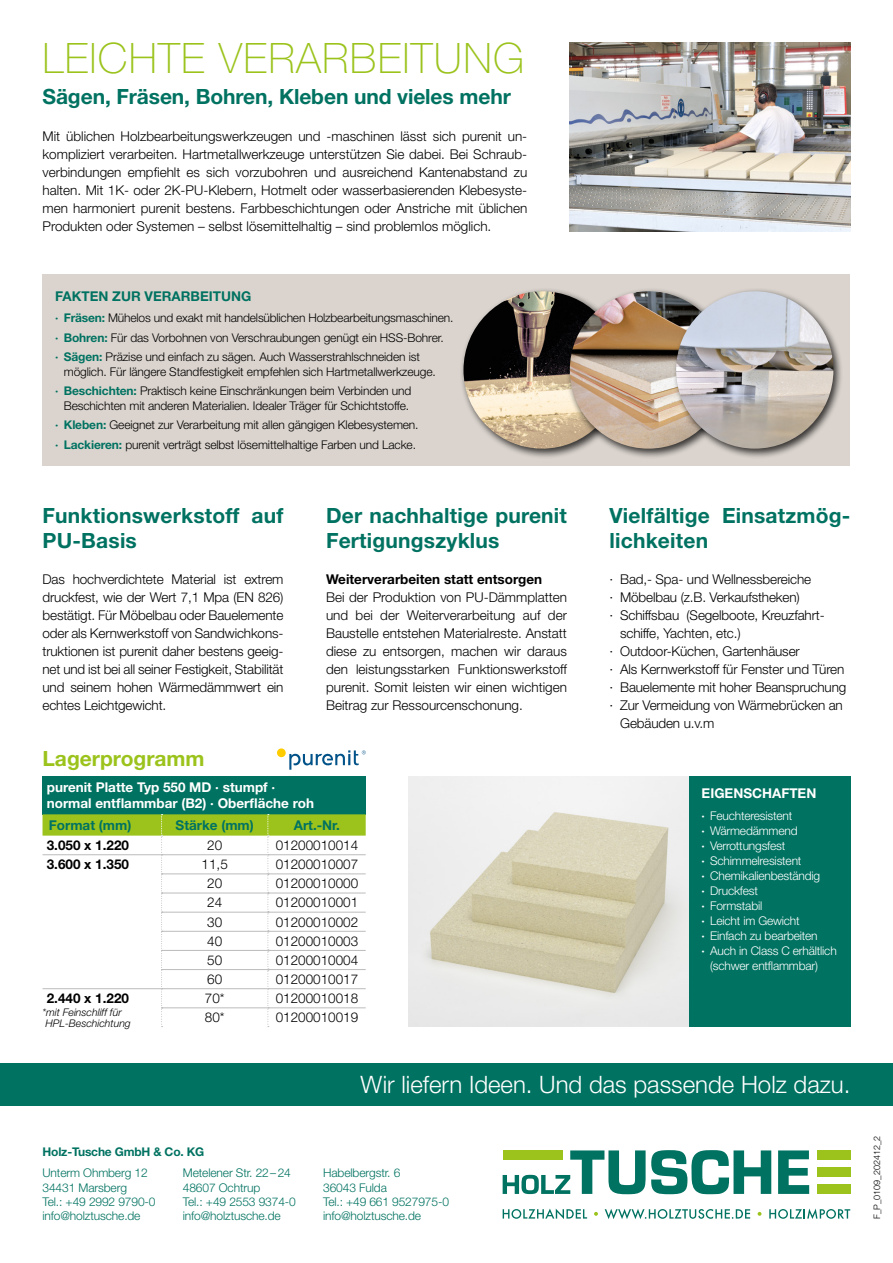
<style>
.page{position:relative;width:893px;height:1263px;background:#fff}
.page>*{position:absolute;margin:0;border:0;box-sizing:border-box;transform-origin:0 0}
.t1{font:100 42px "Helvetica Neue LT Std";letter-spacing:.03em;color:#9bc31c}
.t2{font:300 24px "Helvetica Neue LT Std";color:#fff}
.t3{font:700 21px/25.2px "Helvetica Neue LT Std";letter-spacing:.01em;color:#007261}
.t4{font:700 21px "Helvetica Neue LT Std";color:#9bc31c}
.t5{font:300 13.5px/18px "Helvetica Neue LT Std";letter-spacing:-.01em;color:#000;text-align:justify}
.t6{font:700 13.5px/16.2px "Helvetica Neue LT Std";color:#fff}
.t7{font:700 13.5px "Helvetica Neue LT Std";color:#000}
.t8{font:700 13.5px "Helvetica Neue LT Std";color:#007261}
.t9{font:300 12px/19.2px "Helvetica Neue LT Std";letter-spacing:-.01em;color:#000}
.t10{font:300 12px/14.4px "Helvetica Neue LT Std";letter-spacing:-.01em;color:#007261}
.t11{font:300 12px "Helvetica Neue LT Std";letter-spacing:-.015em;color:#fff}
.t12{font:700 12px "Helvetica Neue LT Std";letter-spacing:-.015em;color:#007261}
.t13{font:italic 300 10.5px/11.2px "Helvetica Neue LT Std";color:#000}
.t14{font:300 9px "Helvetica Neue LT Std";color:#000}
.s1{font-weight:700;color:#007261}
.s2{font-weight:700}
</style>
<div class="page">
<div style="left:0;top:1063px;width:893px;height:43px;background:#007261"></div>
<svg style="left:503px;top:1208px;width:84px;height:11px"></svg>
<svg style="left:594px;top:1212px;width:4px;height:4px"></svg>
<svg style="left:605px;top:1209px;width:145px;height:10px"></svg>
<svg style="left:758px;top:1212px;width:3px;height:4px"></svg>
<svg style="left:769px;top:1208px;width:81px;height:11px"></svg>
<svg style="left:778px;top:1150px;width:31px;height:44px"></svg>
<div style="left:817px;top:1150px;width:33px;height:10px;background:#9bc31c"></div>
<div style="left:817px;top:1167px;width:33px;height:10px;background:#9bc31c"></div>
<div style="left:817px;top:1185px;width:33px;height:9px;background:#9bc31c"></div>
<svg style="left:503px;top:1150px;width:268px;height:44px"></svg>
<img style="left:570px;top:43px;width:280px;height:188px">
<div style="left:43px;top:274px;width:807px;height:192px;background:#dbd4ce"></div>
<div style="left:459px;top:288px;width:172px;height:171px;background:#000;opacity:.75"></div>
<img style="left:463px;top:291px;width:158px;height:158px;border-radius:79px">
<div style="left:566px;top:288px;width:171px;height:171px;background:#000;opacity:.75"></div>
<img style="left:570px;top:291px;width:157px;height:158px;border-radius:79px">
<div style="left:672px;top:288px;width:172px;height:171px;background:#000;opacity:.75"></div>
<img style="left:676px;top:291px;width:157px;height:158px;border-radius:79px">
<div style="left:689px;top:776px;width:161px;height:251px;background:#007261"></div>
<img style="left:408px;top:776px;width:281px;height:251px">
<div style="left:43px;top:776px;width:323px;height:38px;background:#007261"></div>
<svg style="left:43px;top:814px;width:323px;height:213px"></svg>
<hr style="left:162px;top:874px;width:106px;height:1px;background:#bcbcbc">
<hr style="left:268px;top:874px;width:98px;height:1px;background:#bcbcbc">
<hr style="left:162px;top:893px;width:106px;height:1px;background:#bcbcbc">
<hr style="left:268px;top:893px;width:98px;height:1px;background:#bcbcbc">
<hr style="left:162px;top:912px;width:106px;height:1px;background:#bcbcbc">
<hr style="left:268px;top:912px;width:98px;height:1px;background:#bcbcbc">
<hr style="left:162px;top:931px;width:106px;height:1px;background:#bcbcbc">
<hr style="left:268px;top:931px;width:98px;height:1px;background:#bcbcbc">
<hr style="left:162px;top:950px;width:106px;height:1px;background:#bcbcbc">
<hr style="left:268px;top:950px;width:98px;height:1px;background:#bcbcbc">
<hr style="left:162px;top:969px;width:106px;height:1px;background:#bcbcbc">
<hr style="left:268px;top:969px;width:98px;height:1px;background:#bcbcbc">
<svg style="left:277px;top:748px;width:89px;height:22px"></svg>
<h1 class="t1" style="left:43px;top:34px;width:483px">LEICHTE VERARBEITUNG</h1>
<h3 class="t3" style="left:43px;top:84px;width:470px">Sägen, Fräsen, Bohren, Kleben und vieles mehr</h3>
<p class="t5" style="left:43px;top:127px;width:486px">Mit üblichen Holzbearbeitungswerkzeugen und -maschinen lässt sich purenit un&shy;kompliziert verarbeiten. Hartmetallwerkzeuge unterstützen Sie dabei. Bei Schraub&shy;verbindungen empfiehlt es sich vorzubohren und ausreichend Kantenabstand zu halten. Mit 1K- oder 2K-PU-Klebern, Hotmelt oder wasserbasierenden Klebesyste&shy;men harmoniert purenit bestens. Farbbeschichtungen oder Anstriche mit üblichen Produkten oder Systemen – selbst lösemittelhaltig – sind problemlos möglich.</p>
<p class="t8" style="left:55px;top:288px;width:197px">FAKTEN ZUR VERARBEITUNG</p>
<p class="t9" style="left:55px;top:308px;width:400px"><span class="s1">· Fräsen:</span> Mühelos und exakt mit handelsüblichen Holzbearbeitungsmaschinen. <span class="s1">· Bohren:</span> Für das Vorbohnen von Verschraubungen genügt ein HSS-Bohrer.<br><span class="s1">· Sägen:</span> Präzise und einfach zu sägen. Auch Wasserstrahlschneiden ist</p>
<p class="t9" style="left:55px;top:362px;width:382px;text-indent:9px">möglich. Für längere Standfestigkeit empfehlen sich Hartmetallwerkzeuge. <span class="s1">· Beschichten:</span> Praktisch keine Einschränkungen beim Verbinden und</p>
<p class="t9" style="left:55px;top:396px;width:365px;text-align:center">Beschichten mit anderen Materialien. Idealer Träger für Schichtstoffe.<br><span class="s1">· Kleben:</span> Geeignet zur Verarbeitung mit allen gängigen Klebesystemen. <span class="s1">· Lackieren:</span> purenit verträgt selbst lösemittelhaltige Farben und Lacke.</p>
<h3 class="t3" style="left:43px;top:503px;width:242px">Funktionswerkstoff auf<br>PU-Basis</h3>
<p class="t5" style="left:43px;top:570px;width:242px">Das hochverdichtete Material ist extrem druckfest, wie der Wert 7,1 Mpa (EN 826) bestätigt. Für Möbelbau oder Bauelemente oder als Kernwerkstoff von Sandwichkons&shy;truktionen ist purenit daher bestens geeig&shy;net und ist bei all seiner Festigkeit, Stabilität und seinem hohen Wärmedämmwert ein echtes Leichtgewicht.</p>
<h3 class="t3" style="left:326px;top:503px;width:242px">Der nachhaltige purenit<br>Fertigungszyklus</h3>
<p class="t7" style="left:326px;top:570px;width:218px">Weiterverarbeiten statt entsorgen</p>
<p class="t5" style="left:326px;top:588px;width:242px">Bei der Produktion von PU-Dämmplatten und bei der Weiterverarbeitung auf der Baustelle entstehen Materialreste. Anstatt diese zu entsorgen, machen wir daraus den leistungsstarken Funktionswerkstoff purenit. Somit leisten wir einen wichtigen Beitrag zur Ressourcenschonung.</p>
<h3 class="t4" style="left:43px;top:745px;width:164px">Lagerprogramm</h3>
<p class="t6" style="left:47px;top:779px;width:269px">purenit Platte Typ 550 MD · stumpf · normal entflammbar (B2) · Oberfläche roh</p>
<p class="t8" style="left:49px;top:817px;width:84px">Format (mm)</p>
<p class="t8" style="left:176px;top:817px;width:80px">Stärke (mm)</p>
<p class="t8" style="left:294px;top:817px;width:48px">Art.-Nr.</p>
<p class="t7" style="left:47px;top:837px;width:84px">3.050 x 1.220</p>
<p class="t5" style="left:207px;top:836px;width:17px">20</p>
<p class="t5" style="left:276px;top:836px;width:84px">01200010014</p>
<p class="t7" style="left:47px;top:856px;width:84px">3.600 x 1.350</p>
<p class="t5" style="left:202px;top:855px;width:28px">11,5</p>
<p class="t5" style="left:276px;top:855px;width:84px">01200010007</p>
<p class="t5" style="left:207px;top:874px;width:17px">20</p>
<p class="t5" style="left:276px;top:874px;width:84px">01200010000</p>
<p class="t5" style="left:207px;top:893px;width:17px">24</p>
<p class="t5" style="left:276px;top:893px;width:84px">01200010001</p>
<p class="t5" style="left:207px;top:912px;width:17px">30</p>
<p class="t5" style="left:276px;top:912px;width:84px">01200010002</p>
<p class="t5" style="left:207px;top:931px;width:17px">40</p>
<p class="t5" style="left:276px;top:931px;width:84px">01200010003</p>
<p class="t5" style="left:207px;top:951px;width:17px">50</p>
<p class="t5" style="left:276px;top:951px;width:84px">01200010004</p>
<p class="t5" style="left:207px;top:970px;width:17px">60</p>
<p class="t5" style="left:276px;top:970px;width:84px">01200010017</p>
<p class="t7" style="left:47px;top:990px;width:84px">2.440 x 1.220</p>
<p class="t5" style="left:205px;top:989px;width:21px">70*</p>
<p class="t5" style="left:276px;top:989px;width:84px">01200010018</p>
<p class="t5" style="left:205px;top:1008px;width:21px">80*</p>
<p class="t5" style="left:276px;top:1008px;width:84px">01200010019</p>
<p class="t13" style="left:43px;top:1006px;width:90px">*mit Feinschliff für<br>HPL-Beschichtung</p>
<h3 class="t3" style="left:609px;top:503px;width:242px">Vielfältige Einsatzmög&shy;lichkeiten</h3>
<p class="t5" style="left:609px;top:570px;width:203px">· Bad,- Spa- und Wellnessbereiche</p>
<p class="t5" style="left:609px;top:588px;width:192px">· Möbelbau (z.B. Verkaufstheken)</p>
<p class="t5" style="left:609px;top:606px;width:217px">· Schiffsbau (Segelboote, Kreuzfahrt-</p>
<p class="t5" style="left:620px;top:624px;width:122px">schiffe, Yachten, etc.)</p>
<p class="t5" style="left:609px;top:642px;width:192px">· Outdoor-Küchen, Gartenhäuser</p>
<p class="t5" style="left:609px;top:660px;width:236px">· Als Kernwerkstoff für Fenster und Türen</p>
<p class="t5" style="left:609px;top:678px;width:238px">· Bauelemente mit hoher Beanspruchung</p>
<p class="t5" style="left:609px;top:696px;width:235px">· Zur Vermeidung von Wärmebrücken an</p>
<p class="t5" style="left:620px;top:714px;width:96px">Gebäuden u.v.m</p>
<p class="t6" style="left:702px;top:785px;width:116px">EIGENSCHAFTEN</p>
<p class="t11" style="left:702px;top:808px;width:92px"><span class="s2">·</span> Feuchteresistent</p>
<p class="t11" style="left:702px;top:823px;width:97px"><span class="s2">·</span> Wärmedämmend</p>
<p class="t11" style="left:702px;top:838px;width:85px"><span class="s2">·</span> Verrottungsfest</p>
<p class="t11" style="left:702px;top:853px;width:101px"><span class="s2">·</span> Schimmelresistent</p>
<p class="t11" style="left:702px;top:868px;width:120px"><span class="s2">·</span> Chemikalienbeständig</p>
<p class="t11" style="left:702px;top:883px;width:58px"><span class="s2">·</span> Druckfest</p>
<p class="t11" style="left:702px;top:898px;width:62px"><span class="s2">·</span> Formstabil</p>
<p class="t11" style="left:702px;top:913px;width:100px"><span class="s2">·</span> Leicht im Gewicht</p>
<p class="t11" style="left:702px;top:928px;width:118px"><span class="s2">·</span> Einfach zu bearbeiten</p>
<p class="t11" style="left:702px;top:943px;width:137px"><span class="s2">·</span> Auch in Class C erhältlich</p>
<p class="t11" style="left:710px;top:958px;width:109px">(schwer entflammbar)</p>
<h2 class="t2" style="left:360px;top:1070px;width:491px">Wir liefern Ideen. Und das passende Holz dazu.</h2>
<p class="t12" style="left:43px;top:1145px;width:163px">Holz-Tusche GmbH &amp; Co. KG</p>
<p class="t10" style="left:43px;top:1165px;width:115px">Unterm Ohmberg 12<br>34431 Marsberg<br>Tel.: +49 2992 9790-0 info@holztusche.de</p>
<p class="t10" style="left:183px;top:1165px;width:115px">Metelener Str. 22– 24<br>48607 Ochtrup<br>Tel.: +49 2553 9374-0 info@holztusche.de</p>
<p class="t10" style="left:323px;top:1165px;width:127px">Habelbergstr. 6<br>36043 Fulda<br>Tel.: +49 661 9527975-0 info@holztusche.de</p>
<p class="t14" style="left:871px;top:1219px;width:85px;rotate:-90deg">F_P_0109_202412_2</p>
</div>
